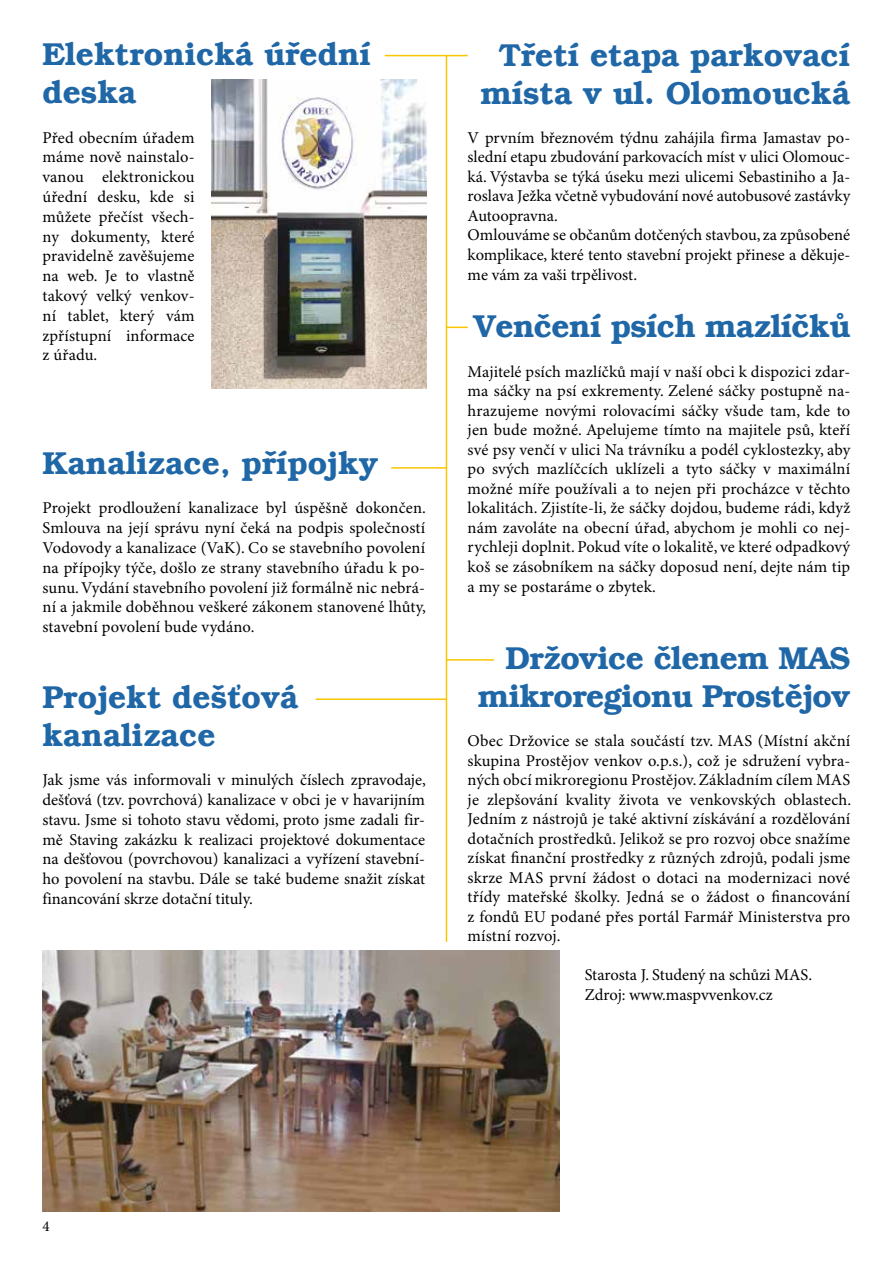
<style>
.page{position:relative;width:893px;height:1263px;background:#fff}
.page>*{position:absolute;margin:0;border:0;box-sizing:border-box;transform-origin:0 0}
.t1{font:600 31.5px/37.8px "Bookman";color:#1f67a6}
.t2{font:600 31.5px/37.8px "Bookman";letter-spacing:-.02em;color:#1f67a6;text-align:right}
.t3{font:16.5px/19.5px "Minion Pro";color:#000;text-align:justify}
.t4{font:15px "Minion Pro";color:#000}
</style>
<div class="page">
<hr style="left:385px;top:55px;width:83px;height:1px;background:#f8c500">
<hr style="left:446px;top:56px;width:1px;height:886px;background:#f8c500">
<svg style="left:447px;top:327px;width:21px;height:1px"></svg>
<hr style="left:391px;top:467px;width:55px;height:2px;background:#f8c500">
<hr style="left:316px;top:698px;width:130px;height:2px;background:#f8c500">
<hr style="left:446px;top:659px;width:48px;height:2px;background:#f8c500">
<img style="left:43px;top:950px;width:516px;height:262px">
<img style="left:212px;top:80px;width:214px;height:308px">
<h1 class="t1" style="left:43px;top:35px;width:330px">Elektronická úřední deska</h1>
<p class="t3" style="left:43px;top:128px;width:154px">Před obecním úřadem máme nově nainstalo&shy;vanou elektronickou úřední desku, kde si můžete přečíst všech&shy;ny dokumenty, které pravidelně zavěšujeme na web. Je to vlastně takový velký venkov&shy;ní tablet, který vám zpřístupní informace z úřadu.</p>
<h1 class="t1" style="left:43px;top:444px;width:337px">Kanalizace, přípojky</h1>
<p class="t3" style="left:43px;top:499px;width:385px">Projekt prodloužení kanalizace byl úspěšně dokončen.<br>Smlouva na její správu nyní čeká na podpis společností Vodovody a kanalizace (VaK). Co se stavebního povolení na přípojky týče, došlo ze strany stavebního úřadu k po&shy;sunu. Vydání stavebního povolení již formálně nic nebrá&shy;ní a jakmile doběhnou veškeré zákonem stanovené lhůty, stavební povolení bude vydáno.</p>
<h1 class="t1" style="left:43px;top:678px;width:257px">Projekt dešťová kanalizace</h1>
<p class="t3" style="left:43px;top:771px;width:385px">Jak jsme vás informovali v minulých číslech zpravodaje, dešťová (tzv. povrchová) kanalizace v obci je v havarijním stavu. Jsme si tohoto stavu vědomi, proto jsme zadali fir&shy;mě Staving zakázku k realizaci projektové dokumentace na dešťovou (povrchovou) kanalizaci a vyřízení stavební&shy;ho povolení na stavbu. Dále se také budeme snažit získat financování skrze dotační tituly.</p>
<h1 class="t1" style="left:480px;top:36px;width:371px;text-align:center">Třetí etapa parkovací místa v ul. Olomoucká</h1>
<p class="t3" style="left:468px;top:129px;width:384px;text-align:left">V prvním březnovém týdnu zahájila firma Jamastav po&shy;slední etapu zbudování parkovacích míst v ulici Olomouc&shy;ká. Výstavba se týká úseku mezi ulicemi Sebastiniho a Ja&shy;roslava Ježka včetně vybudování nové autobusové zastávky Autoopravna.<br>Omlouváme se občanům dotčených stavbou, za způsobené komplikace, které tento stavební projekt přinese a děkuje&shy;me vám za vaši trpělivost.</p>
<h1 class="t2" style="left:473px;top:308px;width:378px">Venčení psích mazlíčků</h1>
<p class="t3" style="left:468px;top:362px;width:384px">Majitelé psích mazlíčků mají v naší obci k dispozici zdar&shy;ma sáčky na psí exkrementy. Zelené sáčky postupně na&shy;hrazujeme novými rolovacími sáčky všude tam, kde to jen bude možné. Apelujeme tímto na majitele psů, kteří své psy venčí v ulici Na trávníku a podél cyklostezky, aby po svých mazlíčcích uklízeli a tyto sáčky v maximální možné míře používali a to nejen při procházce v těchto lokalitách. Zjistíte-li, že sáčky dojdou, budeme rádi, když nám zavoláte na obecní úřad, abychom je mohli co nej&shy;rychleji doplnit. Pokud víte o lokalitě, ve které odpadkový koš se zásobníkem na sáčky doposud není, dejte nám tip a my se postaráme o zbytek.</p>
<h1 class="t2" style="left:478px;top:639px;width:374px">Držovice členem MAS mikroregionu Prostějov</h1>
<p class="t3" style="left:468px;top:732px;width:385px">Obec Držovice se stala součástí tzv. MAS (Místní akční skupina Prostějov venkov o.p.s.), což je sdružení vybra&shy;ných obcí mikroregionu Prostějov. Základním cílem MAS je zlepšování kvality života ve venkovských oblastech.<br>Jedním z nástrojů je také aktivní získávání a rozdělování dotačních prostředků. Jelikož se pro rozvoj obce snažíme získat finanční prostředky z různých zdrojů, podali jsme skrze MAS první žádost o dotaci na modernizaci nové třídy mateřské školky. Jedná se o žádost o financování z fondů EU podané přes portál Farmář Ministerstva pro místní rozvoj.</p>
<p class="t3" style="left:585px;top:966px;width:229px">Starosta J. Studený na schůzi MAS.<br>Zdroj: www.maspvvenkov.cz</p>
<p class="t4" style="left:43px;top:1217px;width:9px">4</p>
</div>
